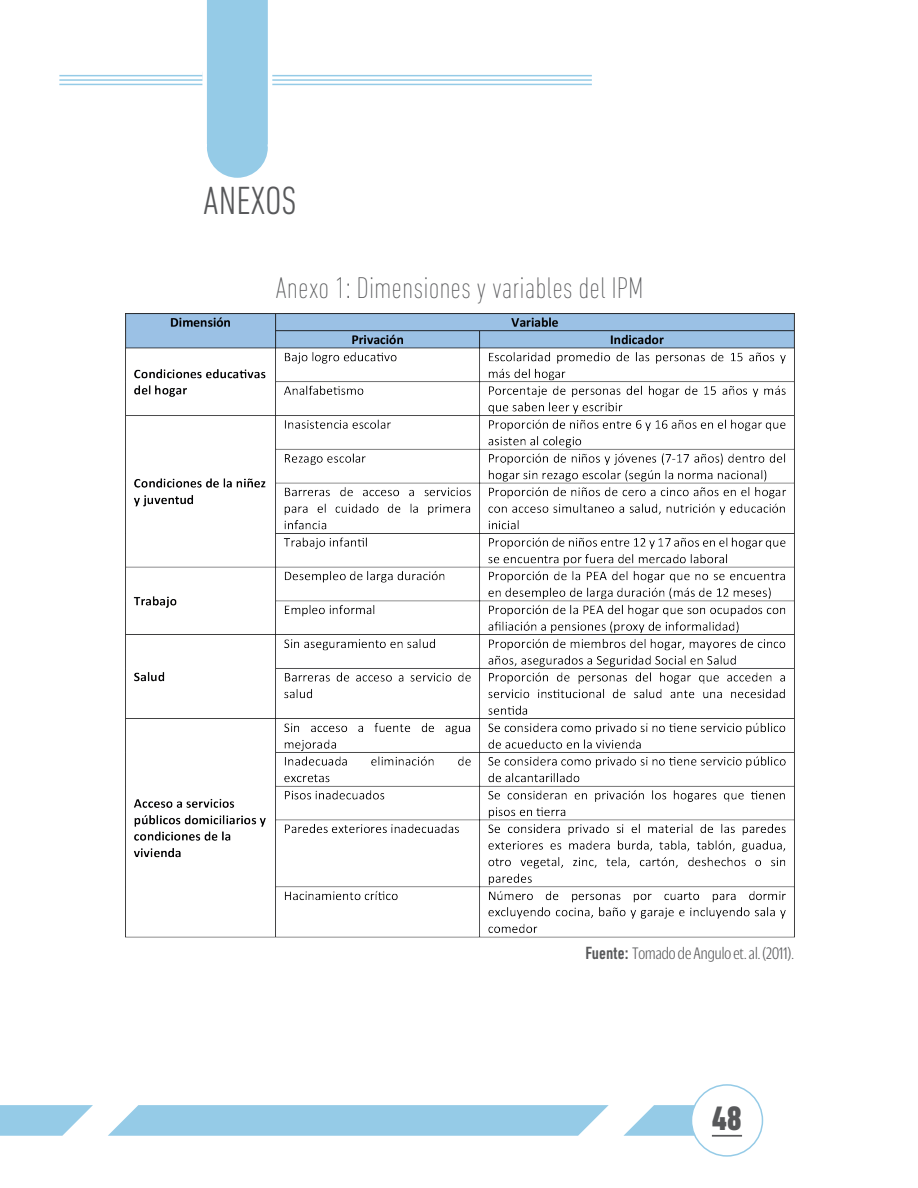
<style>
.page{position:relative;width:918px;height:1188px;background:#fff}
.page>*{position:absolute;margin:0;border:0;box-sizing:border-box;transform-origin:0 0}
.t1{font:300 condensed 40.05px "DIN Next LT Pro";color:#57585a}
.t2{font:800 condensed 34.5px "DIN Next LT Pro";color:#57585a}
.t3{font:200 condensed 30.45px "DIN Next LT Pro";color:#57585a}
.t4{font:300 18px "Duplicate Sans Cond";color:#57585a}
.s1{font-family:"DIN Next LT Pro";font-weight:500;font-stretch:condensed}
</style>
<div class="page">
<svg style="left:0;top:1105px;width:694px;height:31px;background:#a3d2ea"></svg>
<hr style="left:59px;top:84px;width:533px;height:1px;background:#95cbe7">
<hr style="left:59px;top:79px;width:533px;height:2px;background:#95cbe7">
<hr style="left:59px;top:75px;width:533px;height:1px;background:#95cbe7">
<div style="left:691px;top:1084px;width:72px;height:73px;border:2px solid #95cbe7;border-radius:50%"></div>
<hr style="left:712px;top:1135px;width:30px;height:2px;background:#57585a">
<svg style="left:200px;top:0;width:75px;height:178px"></svg>
<img style="left:125px;top:314px;width:669px;height:624px">
<hr style="left:157px;top:0;width:43px;height:1px;background:#95cbe7">
<p class="t1" style="left:203px;top:178px;width:95px">ANEXOS</p>
<p class="t3" style="left:276px;top:270px;width:370px">Anexo 1: Dimensiones y variables del IPM</p>
<p class="t4" style="left:586px;top:945px;width:210px"><span class="s1">Fuente:</span> Tomado de Angulo et. al. (2011).</p>
<p class="t2" style="left:712px;top:1098px;width:32px">48</p>
</div>
